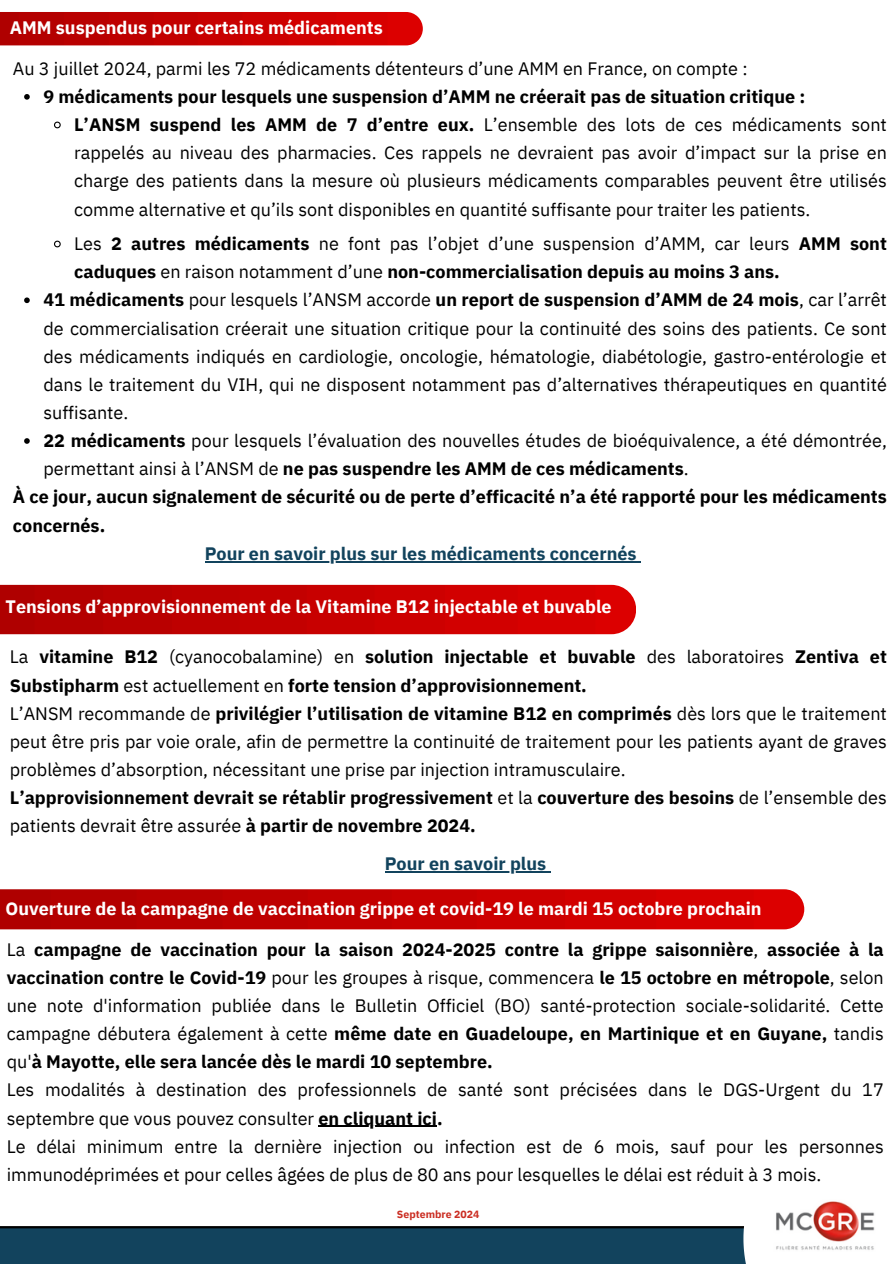
<style>
.page{position:relative;width:894px;height:1264px;background:#fff}
.page>*{position:absolute;margin:0;border:0;box-sizing:border-box;transform-origin:0 0}
.t1{font:18px/28.2px "IBM Plex Sans";color:#000}
.t2{font:700 18px/28.2px "IBM Plex Sans";color:#000}
.t3{font:700 18px "IBM Plex Sans";color:#fff}
.t4{font:700 18px "IBM Plex Sans";color:#12435d}
.t5{font:700 10.5px "IBM Plex Sans";color:#cb2e23}
.s1{font-weight:700}
.s2{font-weight:400}
</style>
<div class="page">
<svg style="left:0;top:1126px;width:746px;height:137px"></svg>
<img style="left:776px;top:1201px;width:99px;height:49px">
<svg style="left:54px;top:240px;width:7px;height:8px"></svg>
<svg style="left:24px;top:297px;width:6px;height:6px"></svg>
<svg style="left:24px;top:438px;width:6px;height:6px"></svg>
<img style="left:0;top:585px;width:635px;height:49px">
<img style="left:0;top:889px;width:804px;height:40px">
<hr style="left:318px;top:1125px;width:119px;height:1px;background:#000">
<hr style="left:205px;top:561px;width:431px;height:1px;background:#12435d">
<hr style="left:384px;top:871px;width:162px;height:1px;background:#12435d">
<svg style="left:24px;top:94px;width:6px;height:6px"></svg>
<svg style="left:54px;top:121px;width:7px;height:8px"></svg>
<img style="left:0;top:12px;width:422px;height:33px">
<p class="t3" style="left:10px;top:15px;width:374px">AMM suspendus pour certains médicaments</p>
<h1 class="t1" style="left:13px;top:54px;width:736px">Au 3 juillet 2024, parmi les 72 médicaments détenteurs d’une AMM en France, on compte :</h1>
<h2 class="t2" style="left:43px;top:82px;width:763px">9 médicaments pour lesquels une suspension d’AMM ne créerait pas de situation critique :</h2>
<p class="t1" style="left:74px;top:110px;width:814px;text-align:justify"><span class="s1">L’ANSM suspend les AMM de 7 d’entre eux.</span> L’ensemble des lots de ces médicaments sont rappelés au niveau des pharmacies. Ces rappels ne devraient pas avoir d’impact sur la prise en charge des patients dans la mesure où plusieurs médicaments comparables peuvent être utilisés comme alternative et qu’ils sont disponibles en quantité suffisante pour traiter les patients.</p>
<h2 class="t2" style="left:74px;top:229px;width:814px"><span class="s2">Les</span> 2 autres médicaments <span class="s2">ne font pas l’objet d’une suspension d’AMM, car leurs</span> AMM sont caduques <span class="s2">en raison notamment d’une</span> non-commercialisation depuis au moins 3 ans.</h2>
<p class="t1" style="left:43px;top:285px;width:844px;text-align:justify"><span class="s1">41 médicaments</span> pour lesquels l’ANSM accorde <span class="s1">un report de suspension d’AMM de 24 mois</span>, car l’arrêt de commercialisation créerait une situation critique pour la continuité des soins des patients. Ce sont des médicaments indiqués en cardiologie, oncologie, hématologie, diabétologie, gastro-entérologie et dans le traitement du VIH, qui ne disposent notamment pas d’alternatives thérapeutiques en quantité suffisante.</p>
<p class="t1" style="left:43px;top:426px;width:844px"><span class="s1">22 médicaments</span> pour lesquels l’évaluation des nouvelles études de bioéquivalence, a été démontrée, permettant ainsi à l’ANSM de <span class="s1">ne pas suspendre les AMM de ces médicaments</span>.</p>
<p class="t2" style="left:13px;top:482px;width:875px">À ce jour, aucun signalement de sécurité ou de perte d’efficacité n’a été rapporté pour les médicaments concernés.</p>
<h1 class="t4" style="left:205px;top:541px;width:433px">Pour en savoir plus sur les médicaments concernés</h1>
<p class="t3" style="left:6px;top:594px;width:607px">Tensions d’approvisionnement de la Vitamine B12 injectable et buvable</p>
<h1 class="t1" style="left:10px;top:642px;width:878px">La <span class="s1">vitamine B12</span> (cyanocobalamine) en <span class="s1">solution injectable et buvable</span> des laboratoires <span class="s1">Zentiva et Substipharm</span> est actuellement en <span class="s1">forte tension d’approvisionnement.<br></span>L’ANSM recommande de <span class="s1">privilégier l’utilisation de vitamine B12 en comprimés</span> dès lors que le traitement peut être pris par voie orale, afin de permettre la continuité de traitement pour les patients ayant de graves problèmes d’absorption, nécessitant une prise par injection intramusculaire.<br><span class="s1">L’approvisionnement devrait se rétablir progressivement</span> et la <span class="s1">couverture des besoins</span> de l’ensemble des patients devrait être assurée <span class="s1">à partir de novembre 2024.</span></h1>
<p class="t4" style="left:384px;top:851px;width:163px">Pour en savoir plus</p>
<p class="t3" style="left:6px;top:896px;width:757px">Ouverture de la campagne de vaccination grippe et covid-19 le mardi 15 octobre prochain</p>
<h1 class="t1" style="left:7px;top:934px;width:878px">La <span class="s1">campagne de vaccination pour la saison 2024-2025 contre la grippe saisonnière</span>, <span class="s1">associée à la vaccination contre le Covid-19</span> pour les groupes à risque, commencera <span class="s1">le 15 octobre en métropole</span>, selon une note d'information publiée dans le Bulletin Officiel (BO) santé-protection sociale-solidarité. Cette campagne débutera également à cette <span class="s1">même date en Guadeloupe, en Martinique et en Guyane,</span> tandis qu'<span class="s1">à Mayotte, elle sera lancée dès le mardi 10 septembre.<br></span>Les modalités à destination des professionnels de santé sont précisées dans le DGS-Urgent du 17 septembre que vous pouvez consulter <span class="s1">en cliquant ici.</span></h1>
<h2 class="t1" style="left:7px;top:1131px;width:878px">Le délai minimum entre la dernière injection ou infection est de 6 mois, sauf pour les personnes immunodéprimées et pour celles âgées de plus de 80 ans pour lesquelles le délai est réduit à 3 mois.</h2>
<h1 class="t5" style="left:397px;top:1206px;width:84px">Septembre 2024</h1>
</div>
